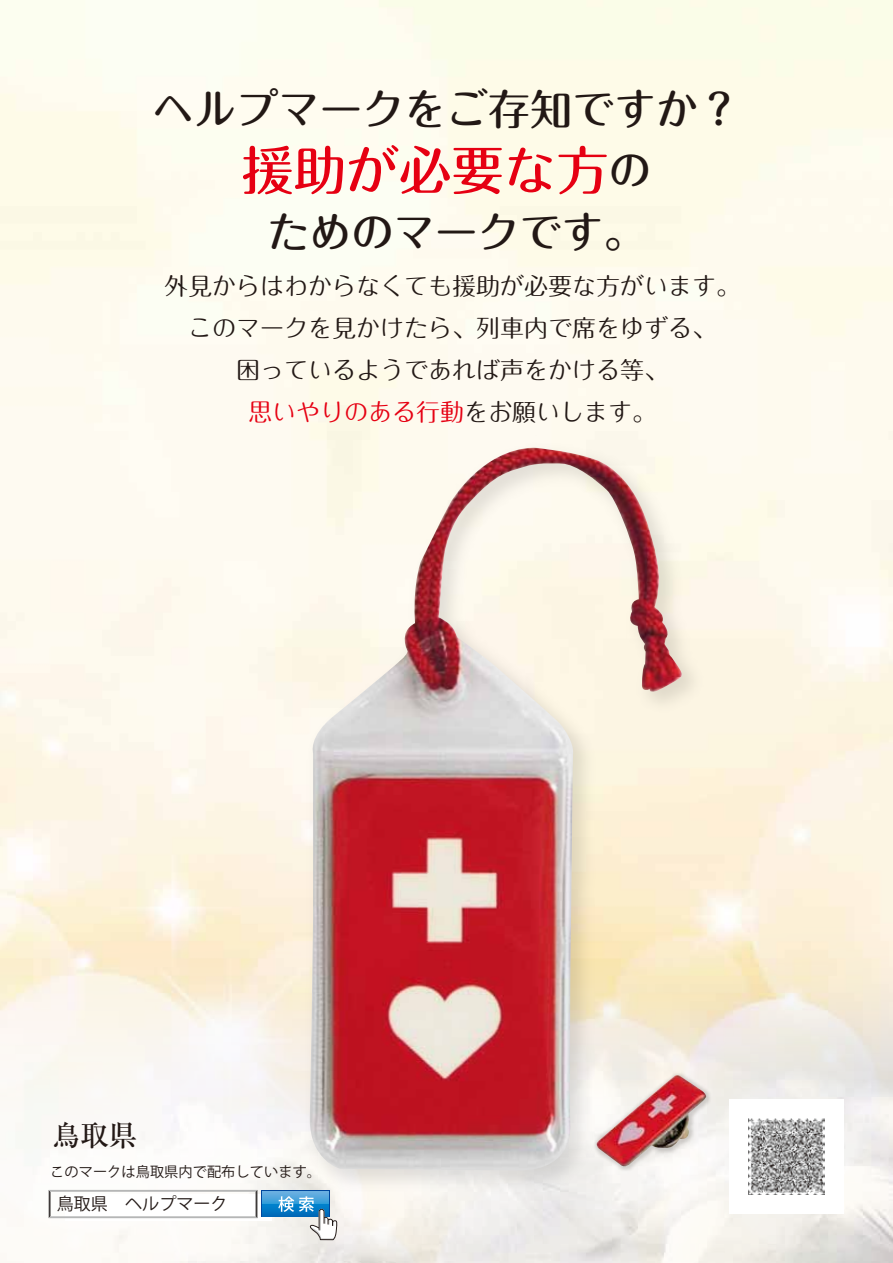
<style>
.page{position:relative;width:893px;height:1263px;background:#fff}
.page>*{position:absolute;margin:0;border:0;box-sizing:border-box;transform-origin:0 0}
.t1{font:500 52.5px "Maru Fo Pro";color:#e60012}
.t2{font:500 42px "Maru Fo Pro";color:#221815}
.t3{font:500 28.5px "Ryumin Pro";color:#221815}
.t4{font:24px/42px "Maru Fo Pro";color:#221815;text-align:center}
.t5{font:17.1px "Koz Go Pro";color:#221815}
.t6{font:14.25px "Koz Go Pro";color:#221815}
.s1{font-size:42px;color:#221815}
.s2{color:#e60012}
</style>
<div class="page">
<svg style="left:65px;top:1195px;width:207px;height:26px"></svg>
<svg style="left:49px;top:1190px;width:208px;height:28px"></svg>
<svg style="left:261px;top:1190px;width:36px;height:27px"></svg>
<svg style="left:262px;top:1191px;width:35px;height:13px"></svg>
<svg style="left:262px;top:1204px;width:16px;height:12px"></svg>
<svg style="left:278px;top:1196px;width:59px;height:44px"></svg>
<img style="left:297px;top:435px;width:414px;height:765px">
<img style="left:308px;top:448px;width:376px;height:722px">
<img style="left:592px;top:1070px;width:123px;height:104px">
<img style="left:595px;top:1075px;width:112px;height:93px">
<img style="left:748px;top:1118px;width:77px;height:77px">
<h2 class="t2" style="left:152px;top:76px;width:589px">ヘルプマークをご存知ですか？</h2>
<h1 class="t1" style="left:241px;top:128px;width:411px">援助が必要な方<span class="s1">の</span></h1>
<h2 class="t2" style="left:268px;top:199px;width:379px">ためのマークです。</h2>
<p class="t4" style="left:164px;top:262px;width:578px">外見からはわからなくても援助が必要な方がいます。このマークを見かけたら、列車内で席をゆずる、<br>困っているようであれば声をかける等、<br><span class="s2">思いやりのある行動</span>をお願いします。</p>
<p class="t3" style="left:52px;top:1113px;width:87px">鳥取県</p>
<p class="t6" style="left:50px;top:1163px;width:272px">このマークは鳥取県内で配布しています。</p>
<p class="t5" style="left:57px;top:1193px;width:172px">鳥取県　ヘルプマーク</p>
</div>
